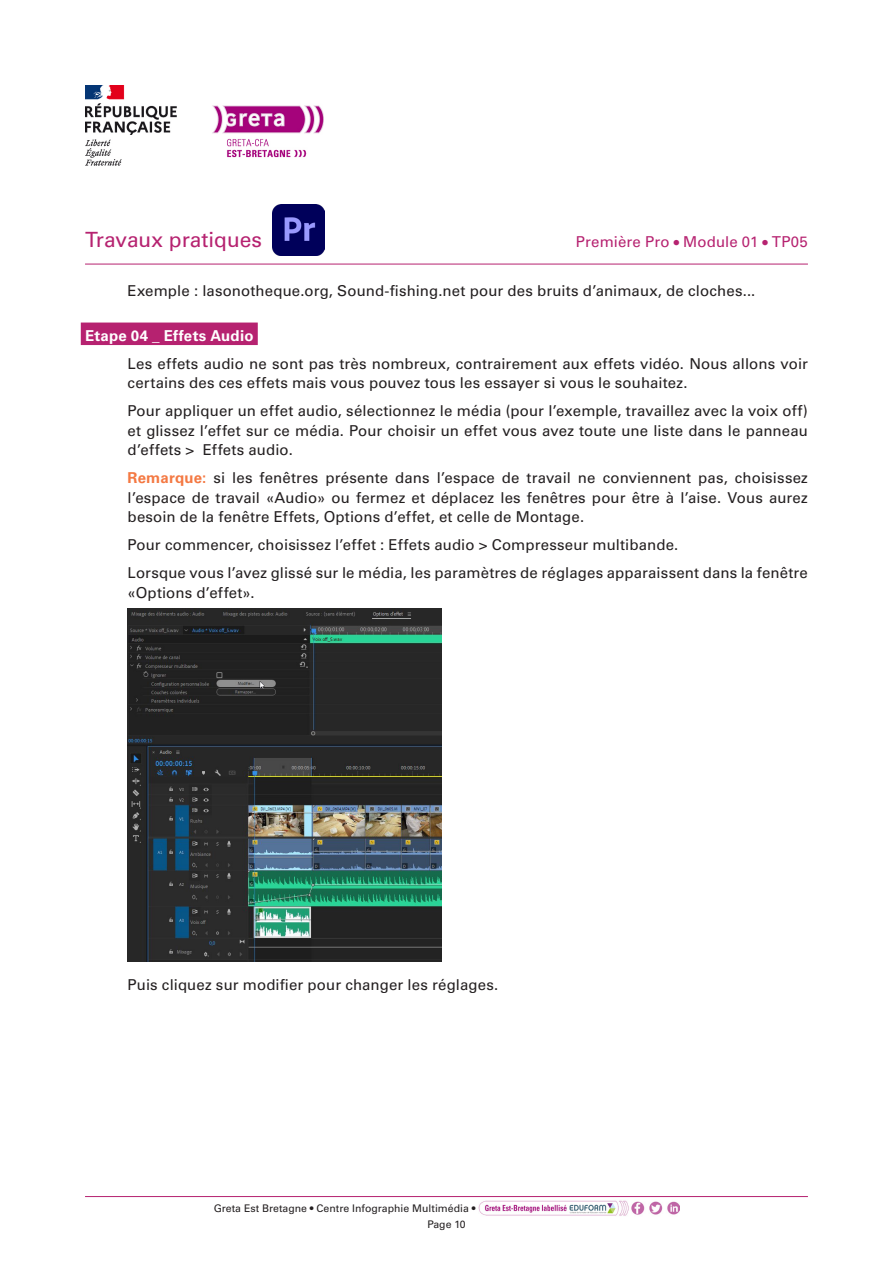
<style>
.page{position:relative;width:893px;height:1263px;background:#fff}
.page>*{position:absolute;margin:0;border:0;box-sizing:border-box;transform-origin:0 0}
.t1{font:21px "Univers LT Std";letter-spacing:-.005em;color:#b62270}
.Texte_courant_retrai{font:15px/19.5px "Univers LT Std";letter-spacing:.01em;color:#231f20}
.t2{font:15px "Univers LT Std";letter-spacing:.005em;color:#b62270}
.titres-fiche-suivi{font:700 15px "Univers LT Std";letter-spacing:.015em;color:#fff}
.t3{font:10.5px/16.2px "Univers LT Std";color:#231f20}
.s1{font-weight:700;color:#f47943}
</style>
<div class="page">
<hr style="left:85px;top:264px;width:723px;height:1px;background:#b62270">
<img style="left:273px;top:205px;width:52px;height:50px">
<img style="left:85px;top:85px;width:239px;height:80px">
<hr style="left:85px;top:1196px;width:723px;height:1px;background:#b62270">
<img style="left:478px;top:1200px;width:201px;height:16px">
<div style="left:81px;top:323px;width:177px;height:22px;background:#b62270"></div>
<img style="left:128px;top:608px;width:313px;height:354px">
<h1 class="t1" style="left:85px;top:227px;width:178px">Travaux pratiques</h1>
<p class="t2" style="left:576px;top:232px;width:233px">Première Pro • Module 01 • TP05</p>
<p class="Texte_courant_retrai" style="left:128px;top:281px;width:629px">Exemple : lasonotheque.org, Sound-fishing.net pour des bruits d’animaux, de cloches...</p>
<p class="titres-fiche-suivi" style="left:85px;top:327px;width:170px">Etape 04 _ Effets Audio</p>
<p class="Texte_courant_retrai" style="left:128px;top:354px;width:682px">Les effets audio ne sont pas très nombreux, contrairement aux effets vidéo. Nous allons voir certains des ces effets mais vous pouvez tous les essayer si vous le souhaitez.</p>
<p class="Texte_courant_retrai" style="left:128px;top:401px;width:682px;text-align:justify">Pour appliquer un effet audio, sélectionnez le média (pour l’exemple, travaillez avec la voix off) et glissez l’effet sur ce média. Pour choisir un effet vous avez toute une liste dans le panneau d’effets &gt; Effets audio.</p>
<p class="Texte_courant_retrai" style="left:128px;top:468px;width:682px;text-align:justify"><span class="s1">Remarque:</span> si les fenêtres présente dans l’espace de travail ne conviennent pas, choisissez l’espace de travail «Audio» ou fermez et déplacez les fenêtres pour être à l’aise. Vous aurez besoin de la fenêtre Effets, Options d’effet, et celle de Montage.</p>
<p class="Texte_courant_retrai" style="left:128px;top:535px;width:552px">Pour commencer, choisissez l’effet : Effets audio &gt; Compresseur multibande.</p>
<p class="Texte_courant_retrai" style="left:128px;top:563px;width:682px">Lorsque vous l’avez glissé sur le média, les paramètres de réglages apparaissent dans la fenêtre «Options d’effet».</p>
<p class="Texte_courant_retrai" style="left:128px;top:975px;width:372px">Puis cliquez sur modifier pour changer les réglages.</p>
<p class="t3" style="left:427px;top:1200px;width:50px;text-indent:-214px">Greta Est Bretagne • Centre Infographie Multimédia •<br>Page 10</p>
</div>
